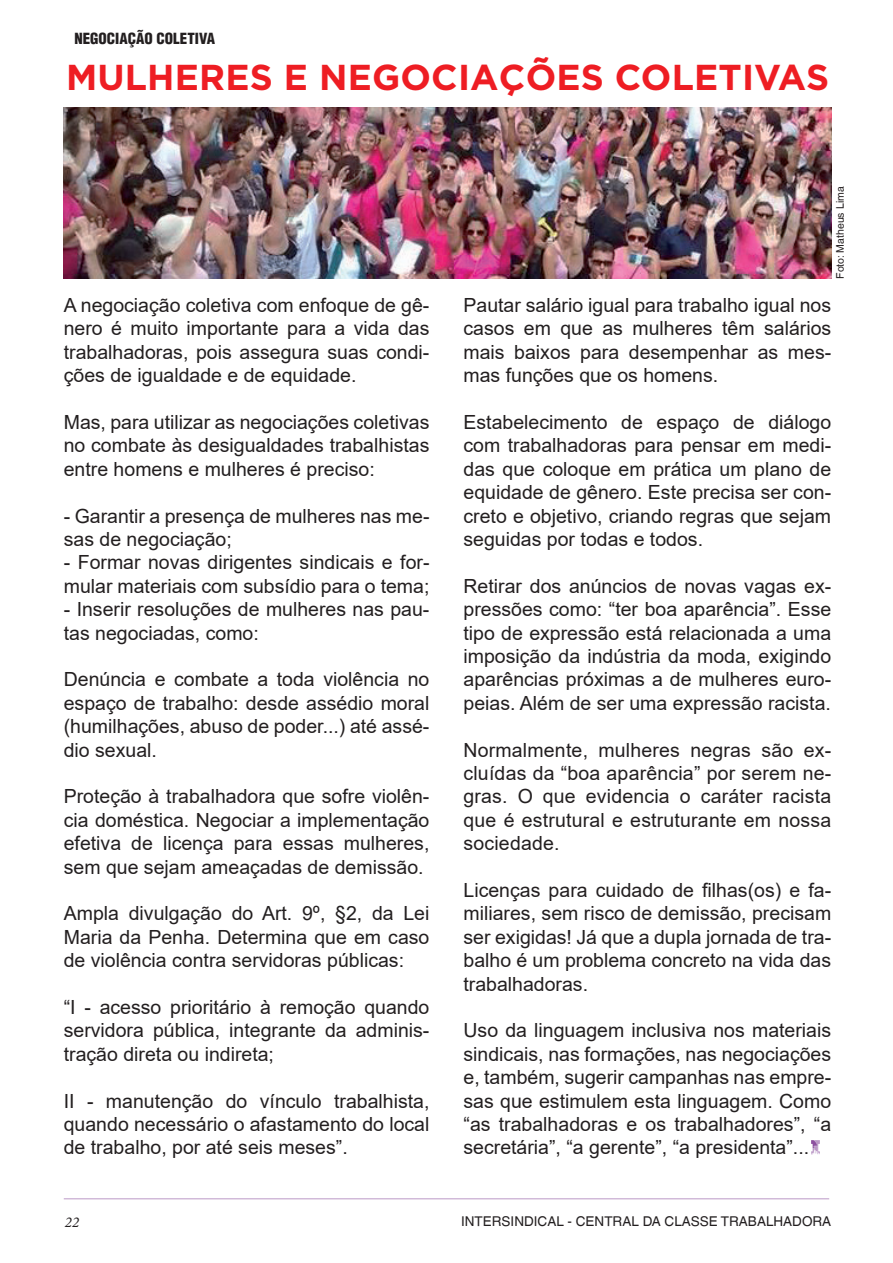
<style>
.page{position:relative;width:893px;height:1263px;background:#fff}
.page>*{position:absolute;margin:0;border:0;box-sizing:border-box;transform-origin:0 0}
.t1{font:700 36px "Gotham";letter-spacing:.005em;color:#ee1d23}
.t2{font:19.5px/23.4px "Arial";color:#231f20;text-align:justify}
.t3{font:900 condensed 15px "Helvetica";color:#231f20}
.t4{font:italic 15px "Minion Pro";color:#231f20}
.t5{font:13.5px "Helvetica LT";color:#231f20}
.t6{font:10.5px "Helvetica LT";color:#231f20}
</style>
<div class="page">
<hr style="left:64px;top:1198px;width:765px;height:1px;background:#bb98c6">
<img style="left:64px;top:108px;width:767px;height:171px">
<img style="left:812px;top:1140px;width:8px;height:14px">
<p class="t3" style="left:74px;top:29px;width:142px">NEGOCIAÇÃO COLETIVA</p>
<h1 class="t1" style="left:66px;top:56px;width:765px">MULHERES E NEGOCIAÇÕES COLETIVAS</h1>
<p class="t6" style="left:834px;top:279px;width:93px;rotate:-90deg">Foto: Matheus Lima</p>
<p class="t2" style="left:64px;top:293px;width:367px">A negociação coletiva com enfoque de gê&shy;nero é muito importante para a vida das trabalhadoras, pois assegura suas condi&shy;ções de igualdade e de equidade.</p>
<p class="t2" style="left:64px;top:410px;width:367px">Mas, para utilizar as negociações coletivas no combate às desigualdades trabalhistas entre homens e mulheres é preciso:</p>
<p class="t2" style="left:64px;top:504px;width:367px">- Garantir a presença de mulheres nas me&shy;sas de negociação;</p>
<p class="t2" style="left:64px;top:551px;width:367px">- Formar novas dirigentes sindicais e for&shy;mular materiais com subsídio para o tema;</p>
<p class="t2" style="left:64px;top:597px;width:367px">- Inserir resoluções de mulheres nas pau&shy;tas negociadas, como:</p>
<p class="t2" style="left:64px;top:668px;width:367px">Denúncia e combate a toda violência no espaço de trabalho: desde assédio moral (humilhações, abuso de poder...) até assé&shy;dio sexual.</p>
<p class="t2" style="left:64px;top:785px;width:367px">Proteção à trabalhadora que sofre violên&shy;cia doméstica. Negociar a implementação efetiva de licença para essas mulheres, sem que sejam ameaçadas de demissão.</p>
<p class="t2" style="left:64px;top:902px;width:367px">Ampla divulgação do Art. 9º, §2, da Lei Maria da Penha. Determina que em caso de violência contra servidoras públicas:</p>
<p class="t2" style="left:64px;top:995px;width:367px">“I - acesso prioritário à remoção quando servidora pública, integrante da adminis&shy;tração direta ou indireta;</p>
<p class="t2" style="left:64px;top:1089px;width:367px">II - manutenção do vínculo trabalhista, quando necessário o afastamento do local de trabalho, por até seis meses”.</p>
<p class="t2" style="left:463px;top:293px;width:369px">Pautar salário igual para trabalho igual nos casos em que as mulheres têm salários mais baixos para desempenhar as mes&shy;mas funções que os homens.</p>
<p class="t2" style="left:463px;top:410px;width:369px">Estabelecimento de espaço de diálogo com trabalhadoras para pensar em medi&shy;das que coloque em prática um plano de equidade de gênero. Este precisa ser con&shy;creto e objetivo, criando regras que sejam seguidas por todas e todos.</p>
<p class="t2" style="left:463px;top:574px;width:369px">Retirar dos anúncios de novas vagas ex&shy;pressões como: “ter boa aparência”. Esse tipo de expressão está relacionada a uma imposição da indústria da moda, exigindo aparências próximas a de mulheres euro&shy;peias. Além de ser uma expressão racista.</p>
<p class="t2" style="left:463px;top:738px;width:369px">Normalmente, mulheres negras são ex&shy;cluídas da “boa aparência” por serem ne&shy;gras. O que evidencia o caráter racista que é estrutural e estruturante em nossa sociedade.</p>
<p class="t2" style="left:463px;top:878px;width:369px">Licenças para cuidado de filhas(os) e fa&shy;miliares, sem risco de demissão, precisam ser exigidas! Já que a dupla jornada de tra&shy;balho é um problema concreto na vida das trabalhadoras.</p>
<p class="t2" style="left:463px;top:1019px;width:369px">Uso da linguagem inclusiva nos materiais sindicais, nas formações, nas negociações e, também, sugerir campanhas nas empre&shy;sas que estimulem esta linguagem. Como “as trabalhadoras e os trabalhadores”, “a secretária”, “a gerente”, “a presidenta”...</p>
<p class="t4" style="left:65px;top:1212px;width:16px">22</p>
<p class="t5" style="left:461px;top:1213px;width:372px">INTERSINDICAL - CENTRAL DA CLASSE TRABALHADORA</p>
</div>
